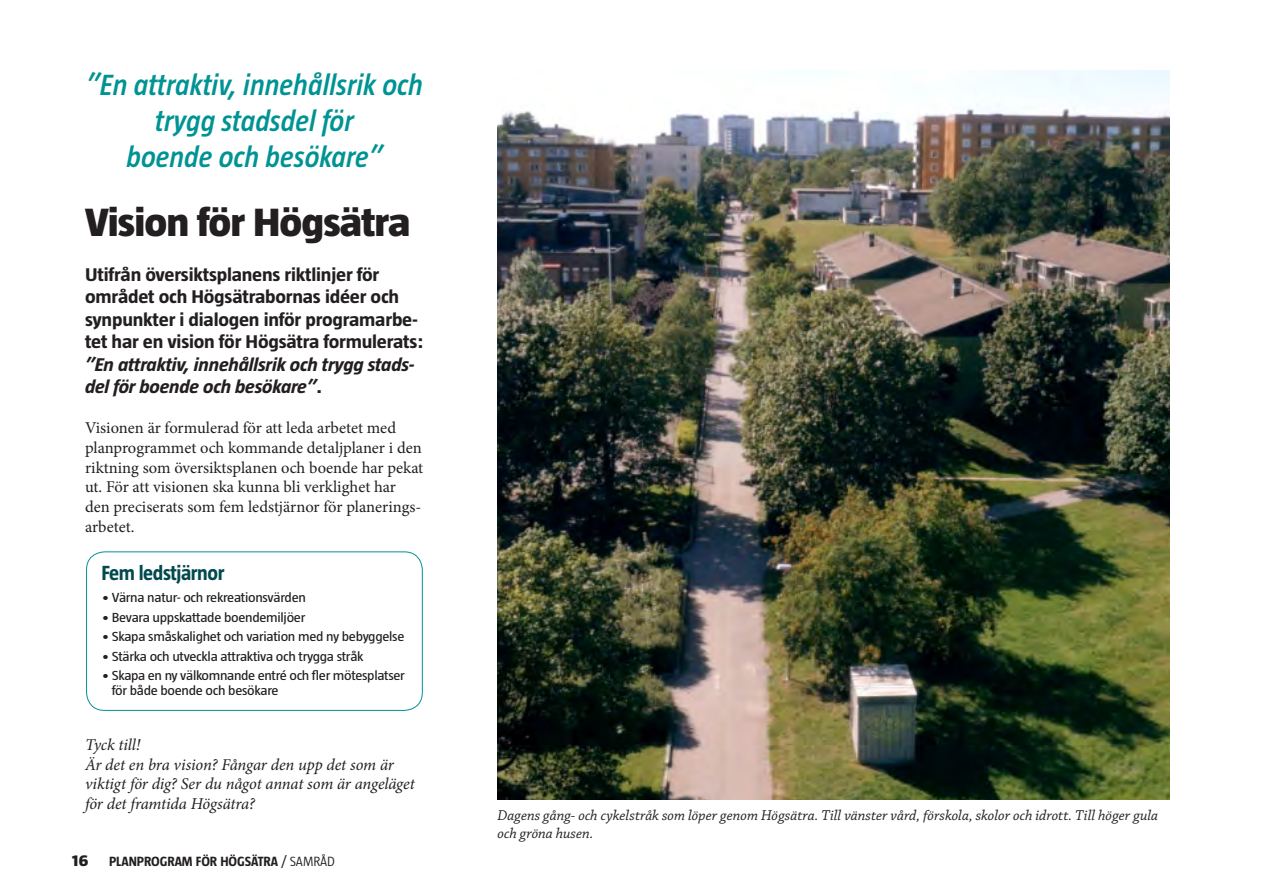
<style>
.page{position:relative;width:1263px;height:893px;background:#fff}
.page>*{position:absolute;margin:0;border:0;box-sizing:border-box;transform-origin:0 0}
.t1{font:800 40.5px "Taz";letter-spacing:-.02em;color:#231f20;scale:1.11 1}
.t2{font:italic 600 30px/36px "Taz";color:#009394;text-align:center}
.Fakta_rubrik{font:700 21px "Taz";letter-spacing:-.02em;color:#004a4d}
.Ingress{font:700 18.9px/22.5px "Taz";letter-spacing:-.01em;color:#231f20;scale:1.11 1}
.t3{font:16.5px/19.8px "Minion Pro";color:#231f20}
.t4{font:italic 16.5px/19.8px "Minion Pro";letter-spacing:-.01em;color:#231f20}
.Brödtext{font:italic 15px/18px "Chaparral Pro";color:#231f20}
.t5{font:700 13.65px "Taz";color:#231f20}
.Fakta_bröd{font:13.5px/15px "Taz";letter-spacing:-.02em;color:#231f20;scale:1.11 1}
.s1{font-style:italic}
.s2{font-weight:800;font-size:16.2px}
.s3{font-weight:400}
.s4{font-weight:300}
</style>
<div class="page">
<div style="left:86px;top:551px;width:337px;height:160px;border:1px solid #009394;border-radius:18px"></div>
<img style="left:497px;top:71px;width:672px;height:729px">
<p class="t2" style="left:86px;top:67px;width:338px">”En attraktiv, innehållsrik och trygg stadsdel för</p>
<p class="t2" style="left:126px;top:139px;width:258px">boende och besökare”</p>
<p class="t1" style="left:85px;top:201px;width:295px">Vision för Högsätra</p>
<p class="Ingress" style="left:85px;top:263px;width:307px">Utifrån översiktsplanens riktlinjer för området och Högsätrabornas idéer och synpunkter i dialogen inför programarbe&shy;tet har en vision för Högsätra formulerats: <span class="s1">”En attraktiv, innehållsrik och trygg stads&shy;del för boende och besökare”</span>.</p>
<p class="t3" style="left:85px;top:418px;width:340px">Visionen är formulerad för att leda arbetet med planprogrammet och kommande detaljplaner i den riktning som översiktsplanen och boende har pekat ut. För att visionen ska kunna bli verklighet har den preciserats som fem ledstjärnor för planerings&shy;arbetet.</p>
<p class="Fakta_rubrik" style="left:101px;top:562px;width:125px">Fem ledstjärnor</p>
<p class="Fakta_bröd" style="left:101px;top:590px;width:186px">• Värna natur- och rekreationsvärden</p>
<p class="Fakta_bröd" style="left:101px;top:610px;width:185px">• Bevara uppskattade boendemiljöer</p>
<p class="Fakta_bröd" style="left:101px;top:629px;width:275px">• Skapa småskalighet och variation med ny bebyggelse</p>
<p class="Fakta_bröd" style="left:101px;top:649px;width:238px">• Stärka och utveckla attraktiva och trygga stråk</p>
<p class="Fakta_bröd" style="left:112px;top:668px;width:265px;text-indent:-10px">• Skapa en ny välkomnande entré och fler mötesplatser för både boende och besökare</p>
<p class="t4" style="left:85px;top:735px;width:57px">Tyck till!</p>
<p class="t4" style="left:85px;top:754px;width:331px">Är det en bra vision? Fångar den upp det som är viktigt för dig? Ser du något annat som är angeläget för det framtida Högsätra?</p>
<p class="t5" style="left:72px;top:854px;width:264px"><span class="s2">16</span> PLANPROGRAM FÖR HÖGSÄTRA <span class="s3">/</span> <span class="s4">SAMRÅD</span></p>
<p class="Brödtext" style="left:497px;top:807px;width:662px">Dagens gång- och cykelstråk som löper genom Högsätra. Till vänster vård, förskola, skolor och idrott. Till höger gula och gröna husen.</p>
</div>
